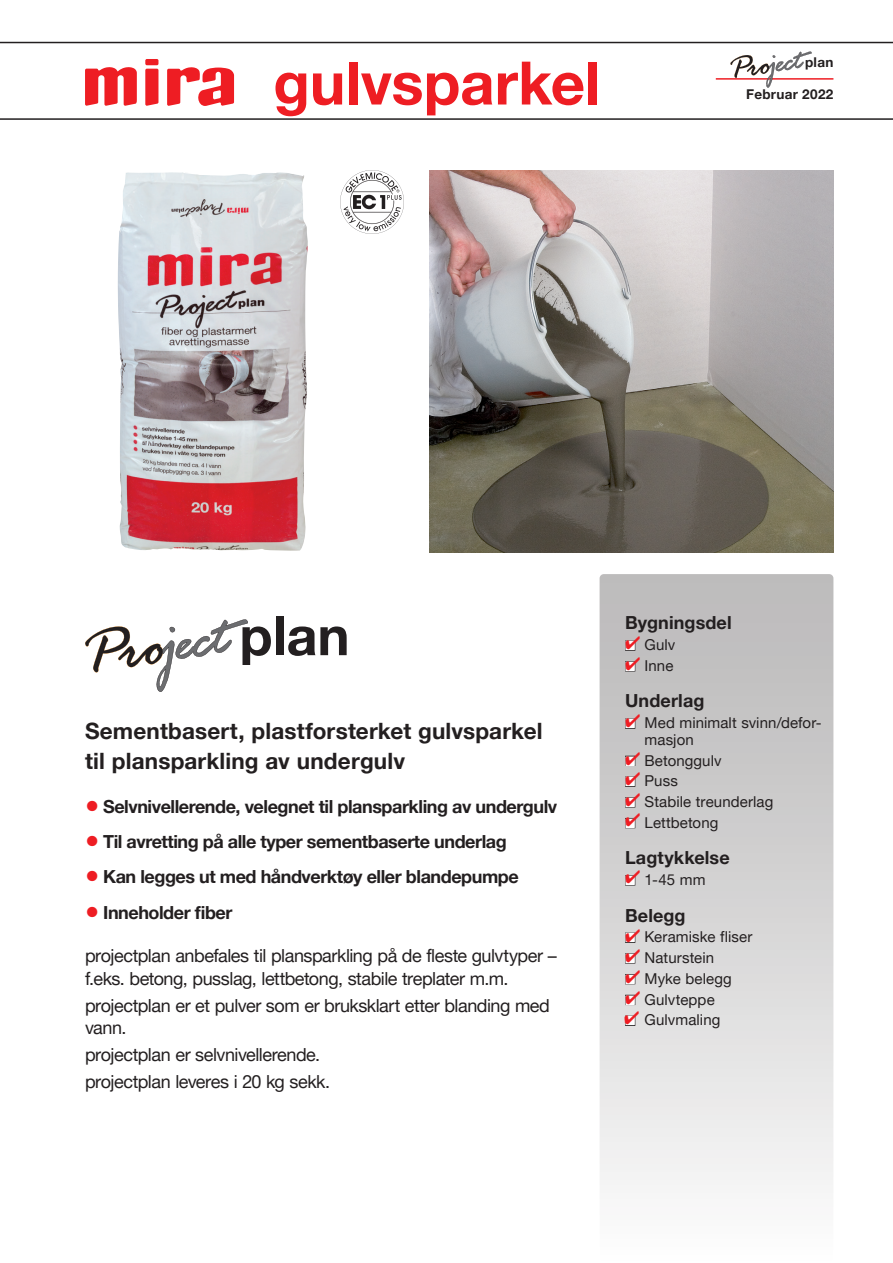
<style>
.page{position:relative;width:893px;height:1263px;background:#fff}
.page>*{position:absolute;margin:0;border:0;box-sizing:border-box;transform-origin:0 0}
.TYPE_OVERSKRIFT{font:700 60px "Helvetica Neue LT Pro";color:#ee1d23}
.over{font:700 54px "Helvetica Neue LT Pro";color:#231f20}
.TEKST_UNDER_BILLEDE{font:700 22.5px/30px "Helvetica Neue LT Pro";letter-spacing:.005em;color:#231f20}
.BRØD_side_1{font:18px/22.5px "Helvetica Neue LT Pro";letter-spacing:-.025em;color:#231f20}
.DOTPUNKTER{font:700 18px "Helvetica Neue LT Pro";letter-spacing:-.025em;color:#231f20}
.BRØD_OVERSKRIFT{font:700 18px "Helvetica Neue LT Pro";letter-spacing:.01em;color:#231f20}
.PUNKTER_TIL_HØJRE{font:15px/16.5px "Helvetica Neue LT Pro";letter-spacing:.005em;color:#231f20}
.BRØD{font:700 13.5px "Helvetica Neue LT Pro";letter-spacing:.02em;color:#231f20}
.s1{font-size:28.5px;color:#ee1d23}
</style>
<div class="page">
<div style="left:600px;top:574px;width:233px;height:689px;background:linear-gradient(to bottom,#b7b6b6,#fafafa);border-radius:4px"></div>
<hr style="left:0;top:118px;width:893px;height:2px;background:#231f20">
<hr style="left:0;top:42px;width:893px;height:1px;background:#231f20">
<svg style="left:145px;top:69px;width:13px;height:37px"></svg>
<div style="left:145px;top:59px;width:13px;height:6px;background:#ee1d23;border-radius:2px"></div>
<svg style="left:85px;top:67px;width:52px;height:39px"></svg>
<svg style="left:167px;top:67px;width:67px;height:39px"></svg>
<hr style="left:716px;top:78px;width:117px;height:2px;background:#ee1d23">
<svg style="left:730px;top:51px;width:82px;height:37px"></svg>
<svg style="left:340px;top:170px;width:64px;height:64px"></svg>
<img style="left:118px;top:172px;width:190px;height:379px">
<img style="left:429px;top:170px;width:404px;height:383px">
<svg style="left:85px;top:619px;width:163px;height:73px"></svg>
<svg style="left:626px;top:657px;width:14px;height:15px"></svg>
<svg style="left:626px;top:636px;width:14px;height:15px"></svg>
<svg style="left:626px;top:715px;width:14px;height:14px"></svg>
<svg style="left:626px;top:794px;width:14px;height:13px"></svg>
<svg style="left:626px;top:772px;width:14px;height:15px"></svg>
<svg style="left:626px;top:870px;width:14px;height:16px"></svg>
<svg style="left:626px;top:813px;width:14px;height:16px"></svg>
<svg style="left:626px;top:752px;width:14px;height:14px"></svg>
<svg style="left:625px;top:1011px;width:14px;height:15px"></svg>
<svg style="left:626px;top:929px;width:14px;height:14px"></svg>
<svg style="left:626px;top:949px;width:14px;height:15px"></svg>
<svg style="left:626px;top:970px;width:14px;height:15px"></svg>
<svg style="left:626px;top:991px;width:14px;height:14px"></svg>
<p class="TYPE_OVERSKRIFT" style="left:273px;top:46px;width:329px">gulvsparkel</p>
<p class="BRØD" style="left:805px;top:53px;width:30px">plan</p>
<p class="BRØD" style="left:746px;top:86px;width:89px">Februar 2022</p>
<p class="over" style="left:240px;top:603px;width:111px">plan</p>
<p class="TEKST_UNDER_BILLEDE" style="left:85px;top:715px;width:459px">Sementbasert, plastforsterket gulvsparkel til plansparkling av undergulv</p>
<p class="DOTPUNKTER" style="left:85px;top:795px;width:474px"><span class="s1">•</span> Selvnivellerende, velegnet til plansparkling av undergulv</p>
<p class="DOTPUNKTER" style="left:85px;top:830px;width:423px"><span class="s1">•</span> Til avretting på alle typer sementbaserte underlag</p>
<p class="DOTPUNKTER" style="left:85px;top:866px;width:435px"><span class="s1">•</span> Kan legges ut med håndverktøy eller blandepumpe</p>
<p class="DOTPUNKTER" style="left:85px;top:901px;width:149px"><span class="s1">•</span> Inneholder fiber</p>
<p class="BRØD_side_1" style="left:85px;top:944px;width:473px">projectplan anbefales til plansparkling på de fleste gulvtyper – f.eks. betong, pusslag, lettbetong, stabile treplater m.m.</p>
<p class="BRØD_side_1" style="left:85px;top:993px;width:466px">projectplan er et pulver som er bruksklart etter blanding med vann.</p>
<p class="BRØD_side_1" style="left:85px;top:1043px;width:237px">projectplan er selvnivellerende.</p>
<p class="BRØD_side_1" style="left:85px;top:1069px;width:247px">projectplan leveres i 20 kg sekk.</p>
<p class="BRØD_OVERSKRIFT" style="left:625px;top:612px;width:108px">Bygningsdel</p>
<p class="PUNKTER_TIL_HØJRE" style="left:625px;top:636px;width:52px">■ Gulv</p>
<p class="PUNKTER_TIL_HØJRE" style="left:625px;top:657px;width:50px">■ Inne</p>
<p class="BRØD_OVERSKRIFT" style="left:625px;top:690px;width:81px">Underlag</p>
<p class="PUNKTER_TIL_HØJRE" style="left:645px;top:714px;width:178px;text-indent:-20px">■ Med minimalt svinn/defor&shy;masjon</p>
<p class="PUNKTER_TIL_HØJRE" style="left:625px;top:751px;width:98px">■ Betonggulv</p>
<p class="PUNKTER_TIL_HØJRE" style="left:625px;top:772px;width:54px">■ Puss</p>
<p class="PUNKTER_TIL_HØJRE" style="left:625px;top:793px;width:150px">■ Stabile treunderlag</p>
<p class="PUNKTER_TIL_HØJRE" style="left:625px;top:814px;width:95px">■ Lettbetong</p>
<p class="BRØD_OVERSKRIFT" style="left:625px;top:847px;width:106px">Lagtykkelse</p>
<p class="PUNKTER_TIL_HØJRE" style="left:625px;top:871px;width:82px">■ 1-45 mm</p>
<p class="BRØD_OVERSKRIFT" style="left:625px;top:904px;width:62px">Belegg</p>
<p class="PUNKTER_TIL_HØJRE" style="left:625px;top:928px;width:129px">■ Keramiske fliser</p>
<p class="PUNKTER_TIL_HØJRE" style="left:625px;top:949px;width:91px">■ Naturstein</p>
<p class="PUNKTER_TIL_HØJRE" style="left:625px;top:970px;width:108px">■ Myke belegg</p>
<p class="PUNKTER_TIL_HØJRE" style="left:625px;top:990px;width:91px">■ Gulvteppe</p>
<p class="PUNKTER_TIL_HØJRE" style="left:625px;top:1011px;width:97px">■ Gulvmaling</p>
</div>
